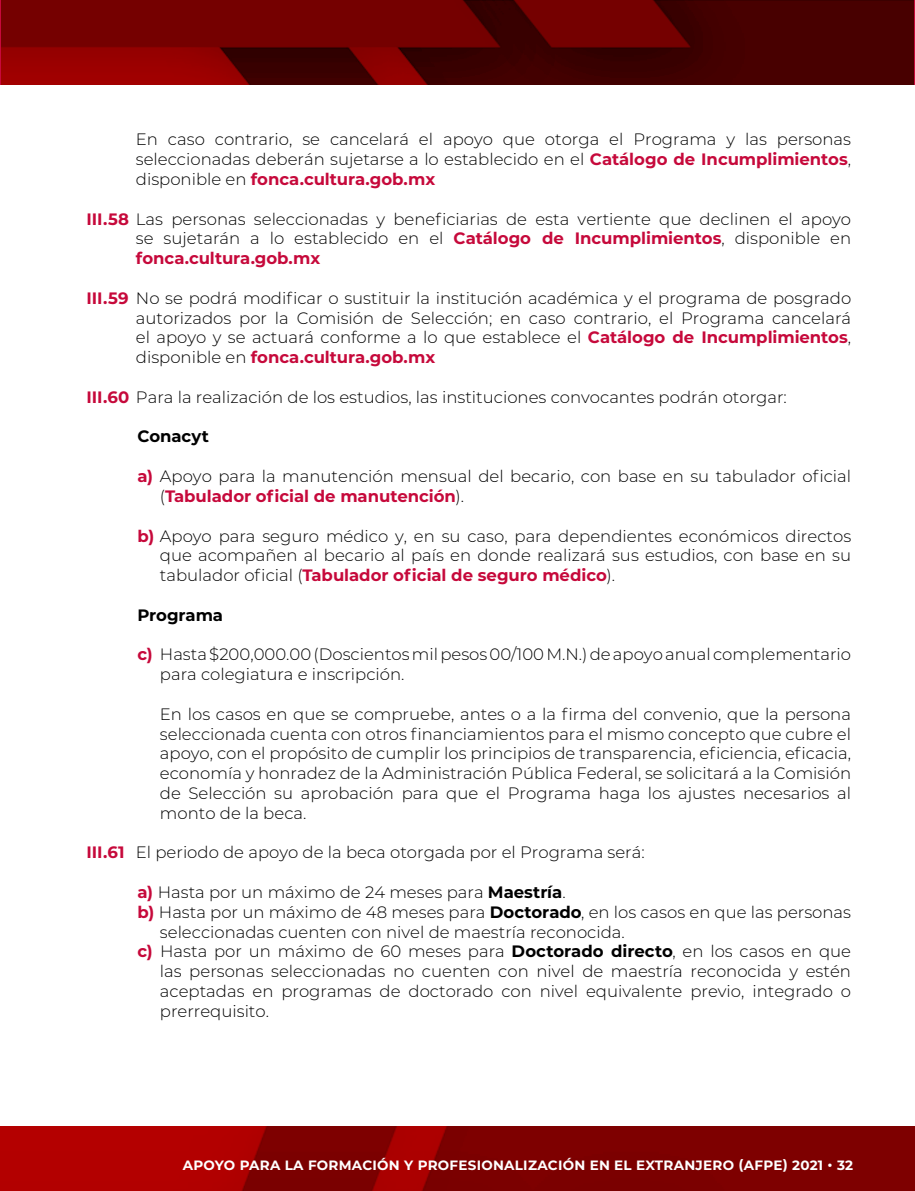
<style>
.page{position:relative;width:915px;height:1191px;background:#fff}
.page>*{position:absolute;margin:0;border:0;box-sizing:border-box;transform-origin:0 0}
.t1{font:300 16.5px/19.8px "Montserrat";color:#000;text-align:justify}
.t2{font:700 16.5px "Montserrat";letter-spacing:-.005em;color:#000}
.t3{font:700 13.5px "Montserrat";letter-spacing:.02em;color:#fff}
.s1{font-weight:700;color:#c6093b}
.s2{font-weight:700}
</style>
<div class="page">
<hr style="left:914px;top:0;width:1px;height:84px;background:#c6093b">
<img style="left:0;top:1126px;width:914px;height:65px">
<img style="left:1px;top:0;width:912px;height:84px">
<p class="t1" style="left:136px;top:129px;width:716px">En caso contrario, se cancelará el apoyo que otorga el Programa y las personas seleccionadas deberán sujetarse a lo establecido en el <span class="s1">Catálogo de Incumplimientos</span>, disponible en <span class="s1">fonca.cultura.gob.mx</span></p>
<p class="t1" style="left:136px;top:208px;width:716px;text-indent:-50px"><span class="s1">III.58</span> Las personas seleccionadas y beneficiarias de esta vertiente que declinen el apoyo se sujetarán a lo establecido en el <span class="s1">Catálogo de Incumplimientos</span>, disponible en <span class="s1">fonca.cultura.gob.mx</span></p>
<p class="t1" style="left:136px;top:287px;width:716px;text-indent:-50px"><span class="s1">III.59</span> No se podrá modificar o sustituir la institución académica y el programa de posgrado autorizados por la Comisión de Selección; en caso contrario, el Programa cancelará el apoyo y se actuará conforme a lo que establece el <span class="s1">Catálogo de Incumplimientos</span>, disponible en <span class="s1">fonca.cultura.gob.mx</span></p>
<p class="t1" style="left:86px;top:386px;width:701px"><span class="s1">III.60</span> Para la realización de los estudios, las instituciones convocantes podrán otorgar:</p>
<p class="t2" style="left:137px;top:425px;width:73px">Conacyt</p>
<p class="t1" style="left:160px;top:466px;width:692px;text-indent:-23px"><span class="s1">a)</span> Apoyo para la manutención mensual del becario, con base en su tabulador oficial (<span class="s1">Tabulador oficial de manutención</span>).</p>
<p class="t1" style="left:160px;top:525px;width:692px;text-indent:-22px"><span class="s1">b)</span> Apoyo para seguro médico y, en su caso, para dependientes económicos directos que acompañen al becario al país en donde realizará sus estudios, con base en su tabulador oficial (<span class="s1">Tabulador oficial de seguro médico</span>).</p>
<p class="t2" style="left:137px;top:603px;width:87px">Programa</p>
<p class="t1" style="left:160px;top:644px;width:692px;text-indent:-23px"><span class="s1">c)</span> Hasta $200,000.00 (Doscientos mil pesos 00/100 M.N.) de apoyo anual complementario para colegiatura e inscripción.</p>
<p class="t1" style="left:160px;top:703px;width:692px">En los casos en que se compruebe, antes o a la firma del convenio, que la persona seleccionada cuenta con otros financiamientos para el mismo concepto que cubre el apoyo, con el propósito de cumplir los principios de transparencia, eficiencia, eficacia, economía y honradez de la Administración Pública Federal, se solicitará a la Comisión de Selección su aprobación para que el Programa haga los ajustes necesarios al monto de la beca.</p>
<p class="t1" style="left:86px;top:842px;width:559px"><span class="s1">III.61</span> El periodo de apoyo de la beca otorgada por el Programa será:</p>
<p class="t1" style="left:137px;top:881px;width:429px"><span class="s1">a)</span> Hasta por un máximo de 24 meses para <span class="s2">Maestría</span>.</p>
<p class="t1" style="left:137px;top:901px;width:715px"><span class="s1">b)</span> Hasta por un máximo de 48 meses para <span class="s2">Doctorado</span>, en los casos en que las personas</p>
<p class="t1" style="left:160px;top:921px;width:466px">seleccionadas cuenten con nivel de maestría reconocida.</p>
<p class="t1" style="left:137px;top:941px;width:715px"><span class="s1">c)</span> Hasta por un máximo de 60 meses para <span class="s2">Doctorado directo</span>, en los casos en que</p>
<p class="t1" style="left:160px;top:961px;width:692px">las personas seleccionadas no cuenten con nivel de maestría reconocida y estén</p>
<p class="t1" style="left:160px;top:980px;width:692px">aceptadas en programas de doctorado con nivel equivalente previo, integrado o</p>
<p class="t1" style="left:160px;top:1000px;width:111px">prerrequisito.</p>
<p class="t3" style="left:183px;top:1155px;width:671px">APOYO PARA LA FORMACIÓN Y PROFESIONALIZACIÓN EN EL EXTRANJERO (AFPE) 2021 • 32</p>
</div>
